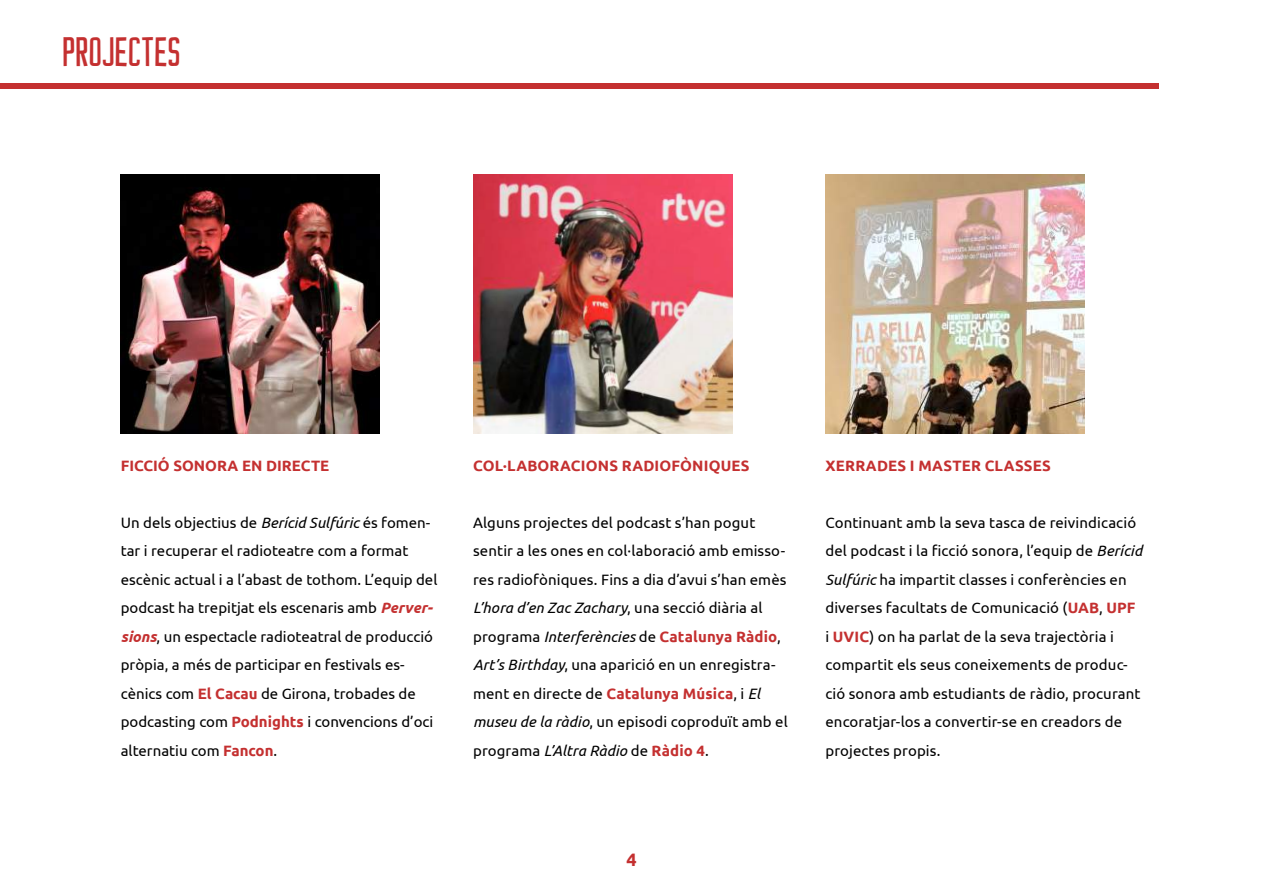
<style>
.page{position:relative;width:1263px;height:893px;background:#fff}
.page>*{position:absolute;margin:0;border:0;box-sizing:border-box;transform-origin:0 0}
.t1{font:42.15px "Casual Hardcore";letter-spacing:.02em;color:#c43030}
.t2{font:700 18px "Ubuntu";color:#c43030}
.t3{font:15px/28.5px "Ubuntu";letter-spacing:.005em;color:#000}
.t4{font:700 15px "Ubuntu";letter-spacing:.01em;color:#c43030}
.s1{font-style:italic}
.s2{font-weight:700;font-style:italic;color:#c43030}
.s3{font-weight:700;color:#c43030}
</style>
<div class="page">
<div style="left:0;top:84px;width:1159px;height:5px;background:#c43030"></div>
<img style="left:121px;top:174px;width:259px;height:260px">
<img style="left:473px;top:174px;width:259px;height:260px">
<img style="left:825px;top:174px;width:259px;height:260px">
<h1 class="t1" style="left:64px;top:28px;width:119px">PROJECTES</h1>
<p class="t4" style="left:121px;top:456px;width:210px">FICCIÓ SONORA EN DIRECTE</p>
<p class="t3" style="left:121px;top:508px;width:318px">Un dels objectius de <span class="s1">Berícid Sulfúric</span> és fomen&shy;tar i recuperar el radioteatre com a format escènic actual i a l’abast de tothom. L’equip del podcast ha trepitjat els escenaris amb <span class="s2">Perver&shy;sions</span>, un espectacle radioteatral de producció pròpia, a més de participar en festivals es&shy;cènics com <span class="s3">EL CACAU</span> de Girona, trobades de podcasting com <span class="s3">PODNIGHTS</span> i convencions d’oci alternatiu com <span class="s3">FANCON</span>.</p>
<p class="t4" style="left:473px;top:456px;width:278px">COL·LABORACIONS RADIOFÒNIQUES</p>
<p class="t3" style="left:473px;top:508px;width:316px">Alguns projectes del podcast s’han pogut sentir a les ones en col·laboració amb emisso&shy;res radiofòniques. Fins a dia d’avui s’han emès <span class="s1">L’hora d’en Zac Zachary</span>, una secció diària al programa <span class="s1">Interferències</span> de <span class="s3">CATALUNYA RÀDIO</span>, <span class="s1">Art’s Birthday</span>, una aparició en un enregistra&shy;ment en directe de <span class="s3">CATALUNYA MÚSICA</span>, i <span class="s1">El museu de la ràdio</span>, un episodi coproduït amb el programa <span class="s1">L’Altra Ràdio</span> de <span class="s3">RÀDIO 4</span>.</p>
<p class="t2" style="left:626px;top:848px;width:12px">4</p>
<p class="t4" style="left:825px;top:456px;width:227px">XERRADES I MASTER CLASSES</p>
<p class="t3" style="left:825px;top:508px;width:318px">Continuant amb la seva tasca de reivindicació del podcast i la ficció sonora, l’equip de <span class="s1">Berícid Sulfúric</span> ha impartit classes i conferències en diverses facultats de Comunicació (<span class="s3">UAB</span>, <span class="s3">UPF<br></span>i <span class="s3">UVIC</span>) on ha parlat de la seva trajectòria i compartit els seus coneixements de produc&shy;ció sonora amb estudiants de ràdio, procurant encoratjar-los a convertir-se en creadors de projectes propis.</p>
</div>
